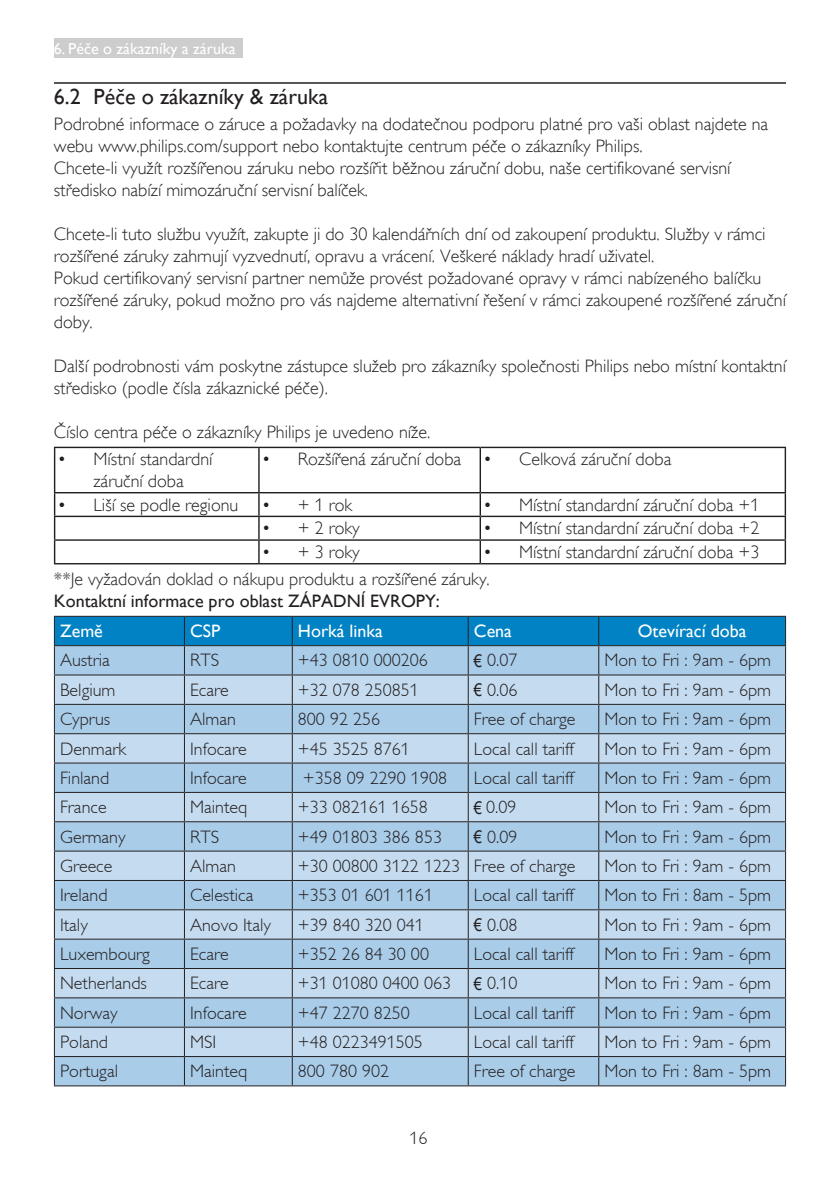
<style>
.page{position:relative;width:840px;height:1191px;background:#fff}
.page>*{position:absolute;margin:0;border:0;box-sizing:border-box;transform-origin:0 0}
.t1{font:22px "Gill Sans Alt One WGL";color:#231f20}
.t2{font:18px/22px "Gill Sans Alt One WGL Light";color:#231f20}
.t3{font:300 18px "Gill Alt One";color:#231f20}
.t4{font:18px "Gill Sans Alt One WGL";color:#231f20}
.t5{font:18px "Gill Sans Alt One WGL";color:#fff}
.t6{font:16px "Gill Sans Alt One WGL";color:#fff}
.s1{font-family:"Arial Narrow";font-weight:400}
</style>
<div class="page">
<div style="left:54px;top:38px;width:188px;height:20px;background:#cdcdcd"></div>
<hr style="left:54px;top:82px;width:731px;height:2px;background:#231f20">
<hr style="left:54px;top:447px;width:205px;height:1px;background:#231f20">
<hr style="left:54px;top:448px;width:1px;height:44px;background:#231f20">
<hr style="left:259px;top:447px;width:221px;height:1px;background:#231f20">
<hr style="left:258px;top:448px;width:1px;height:44px;background:#231f20">
<hr style="left:480px;top:447px;width:305px;height:1px;background:#231f20">
<hr style="left:479px;top:448px;width:1px;height:44px;background:#231f20">
<hr style="left:784px;top:448px;width:1px;height:44px;background:#231f20">
<hr style="left:54px;top:492px;width:205px;height:1px;background:#231f20">
<hr style="left:259px;top:492px;width:221px;height:1px;background:#231f20">
<hr style="left:480px;top:492px;width:305px;height:1px;background:#231f20">
<hr style="left:54px;top:515px;width:205px;height:2px;background:#231f20">
<hr style="left:259px;top:515px;width:221px;height:2px;background:#231f20">
<hr style="left:480px;top:515px;width:305px;height:2px;background:#231f20">
<hr style="left:54px;top:539px;width:205px;height:2px;background:#231f20">
<svg style="left:54px;top:493px;width:1px;height:70px"></svg>
<hr style="left:259px;top:539px;width:221px;height:2px;background:#231f20">
<svg style="left:258px;top:493px;width:1px;height:70px"></svg>
<hr style="left:480px;top:539px;width:305px;height:2px;background:#231f20">
<svg style="left:479px;top:493px;width:1px;height:70px"></svg>
<svg style="left:784px;top:493px;width:1px;height:70px"></svg>
<hr style="left:54px;top:563px;width:205px;height:1px;background:#231f20">
<hr style="left:259px;top:563px;width:221px;height:1px;background:#231f20">
<hr style="left:480px;top:563px;width:305px;height:1px;background:#231f20">
<svg style="left:54px;top:616px;width:731px;height:469px;background:#9fbfd8"></svg>
<hr style="left:468px;top:1056px;width:130px;height:1px;background:#231f20">
<hr style="left:598px;top:1056px;width:187px;height:1px;background:#231f20">
<hr style="left:54px;top:1085px;width:130px;height:1px;background:#231f20">
<hr style="left:184px;top:1085px;width:108px;height:1px;background:#231f20">
<hr style="left:292px;top:1085px;width:176px;height:1px;background:#231f20">
<hr style="left:468px;top:1085px;width:130px;height:1px;background:#231f20">
<hr style="left:598px;top:1085px;width:187px;height:1px;background:#231f20">
<hr style="left:54px;top:645px;width:130px;height:1px;background:#231f20">
<hr style="left:184px;top:645px;width:108px;height:1px;background:#231f20">
<hr style="left:292px;top:645px;width:176px;height:1px;background:#231f20">
<hr style="left:468px;top:645px;width:130px;height:1px;background:#231f20">
<hr style="left:598px;top:645px;width:187px;height:1px;background:#231f20">
<p class="t6" style="left:54px;top:38px;width:183px">6. Péče o zákazníky a záruka</p>
<p class="t1" style="left:54px;top:81px;width:275px">6.2 Péče o zákazníky &amp; záruka</p>
<p class="t2" style="left:54px;top:113px;width:715px">Podrobné informace o záruce a požadavky na dodatečnou podporu platné pro vaši oblast najdete na webu www.philips.com/support nebo kontaktujte centrum péče o zákazníky Philips.</p>
<p class="t2" style="left:54px;top:157px;width:678px">Chcete-li využít rozšířenou záruku nebo rozšířit běžnou záruční dobu, naše certifikované servisní středisko nabízí mimozáruční servisní balíček.</p>
<p class="t2" style="left:54px;top:223px;width:712px">Chcete-li tuto službu využít, zakupte ji do 30 kalendářních dní od zakoupení produktu. Služby v rámci rozšířené záruky zahrnují vyzvednutí, opravu a vrácení. Veškeré náklady hradí uživatel.</p>
<p class="t2" style="left:54px;top:267px;width:733px">Pokud certifikovaný servisní partner nemůže provést požadované opravy v rámci nabízeného balíčku rozšířené záruky, pokud možno pro vás najdeme alternativní řešení v rámci zakoupené rozšířené záruční doby.</p>
<p class="t2" style="left:54px;top:355px;width:733px">Další podrobnosti vám poskytne zástupce služeb pro zákazníky společnosti Philips nebo místní kontaktní středisko (podle čísla zákaznické péče).</p>
<p class="t2" style="left:54px;top:421px;width:377px">Číslo centra péče o zákazníky Philips je uvedeno níže.</p>
<p class="t2" style="left:57px;top:448px;width:157px;text-align:center">• Místní standardní záruční doba</p>
<p class="t2" style="left:261px;top:448px;width:201px">• Rozšířená záruční doba</p>
<p class="t2" style="left:483px;top:448px;width:190px">• Celková záruční doba</p>
<p class="t2" style="left:57px;top:494px;width:182px">• Liší se podle regionu</p>
<p class="t2" style="left:261px;top:494px;width:92px">• + 1 rok</p>
<p class="t2" style="left:483px;top:494px;width:278px">• Místní standardní záruční doba +1</p>
<p class="t2" style="left:261px;top:517px;width:99px">• + 2 roky</p>
<p class="t2" style="left:483px;top:517px;width:278px">• Místní standardní záruční doba +2</p>
<p class="t2" style="left:261px;top:541px;width:99px">• + 3 roky</p>
<p class="t2" style="left:483px;top:541px;width:278px">• Místní standardní záruční doba +3</p>
<p class="t2" style="left:54px;top:568px;width:437px">**Je vyžadován doklad o nákupu produktu a rozšířené záruky.</p>
<p class="t4" style="left:54px;top:589px;width:387px">Kontaktní informace pro oblast ZÁPADNÍ EVROPY:</p>
<p class="t5" style="left:60px;top:618px;width:44px">Země</p>
<p class="t5" style="left:190px;top:618px;width:32px">CSP</p>
<p class="t5" style="left:298px;top:618px;width:86px">Horká linka</p>
<p class="t5" style="left:473px;top:618px;width:40px">Cena</p>
<p class="t5" style="left:637px;top:618px;width:110px">Otevírací doba</p>
<p class="t3" style="left:60px;top:650px;width:51px">Austria</p>
<p class="t3" style="left:190px;top:650px;width:31px">RTS</p>
<p class="t3" style="left:298px;top:650px;width:131px">+43 0810 000206</p>
<p class="t3" style="left:473px;top:650px;width:45px"><span class="s1">€</span> 0.07</p>
<p class="t3" style="left:604px;top:650px;width:168px">Mon to Fri : 9am - 6pm</p>
<p class="t3" style="left:60px;top:679px;width:57px">Belgium</p>
<p class="t3" style="left:190px;top:679px;width:40px">Ecare</p>
<p class="t3" style="left:298px;top:679px;width:122px">+32 078 250851</p>
<p class="t3" style="left:473px;top:679px;width:45px"><span class="s1">€</span> 0.06</p>
<p class="t3" style="left:604px;top:679px;width:168px">Mon to Fri : 9am - 6pm</p>
<p class="t3" style="left:60px;top:709px;width:52px">Cyprus</p>
<p class="t3" style="left:190px;top:709px;width:47px">Alman</p>
<p class="t3" style="left:298px;top:709px;width:84px">800 92 256</p>
<p class="t3" style="left:473px;top:709px;width:103px">Free of charge</p>
<p class="t3" style="left:604px;top:709px;width:168px">Mon to Fri : 9am - 6pm</p>
<p class="t3" style="left:60px;top:738px;width:68px">Denmark</p>
<p class="t3" style="left:190px;top:738px;width:58px">Infocare</p>
<p class="t3" style="left:298px;top:738px;width:113px">+45 3525 8761</p>
<p class="t3" style="left:473px;top:738px;width:101px">Local call tariff</p>
<p class="t3" style="left:604px;top:738px;width:168px">Mon to Fri : 9am - 6pm</p>
<p class="t3" style="left:60px;top:767px;width:51px">Finland</p>
<p class="t3" style="left:190px;top:767px;width:58px">Infocare</p>
<p class="t3" style="left:303px;top:767px;width:145px">+358 09 2290 1908</p>
<p class="t3" style="left:473px;top:767px;width:101px">Local call tariff</p>
<p class="t3" style="left:604px;top:767px;width:168px">Mon to Fri : 9am - 6pm</p>
<p class="t3" style="left:60px;top:797px;width:48px">France</p>
<p class="t3" style="left:190px;top:797px;width:59px">Mainteq</p>
<p class="t3" style="left:298px;top:797px;width:131px">+33 082161 1658</p>
<p class="t3" style="left:473px;top:797px;width:44px"><span class="s1">€</span> 0.09</p>
<p class="t3" style="left:604px;top:797px;width:168px">Mon to Fri : 9am - 6pm</p>
<p class="t3" style="left:60px;top:826px;width:67px">Germany</p>
<p class="t3" style="left:190px;top:826px;width:31px">RTS</p>
<p class="t3" style="left:298px;top:826px;width:145px">+49 01803 386 853</p>
<p class="t3" style="left:473px;top:826px;width:45px"><span class="s1">€</span> 0.09</p>
<p class="t3" style="left:604px;top:826px;width:168px">Mon to Fri : 9am - 6pm</p>
<p class="t3" style="left:60px;top:855px;width:54px">Greece</p>
<p class="t3" style="left:190px;top:855px;width:47px">Alman</p>
<p class="t3" style="left:298px;top:855px;width:163px">+30 00800 3122 1223</p>
<p class="t3" style="left:473px;top:855px;width:103px">Free of charge</p>
<p class="t3" style="left:604px;top:855px;width:168px">Mon to Fri : 9am - 6pm</p>
<p class="t3" style="left:60px;top:885px;width:49px">Ireland</p>
<p class="t3" style="left:190px;top:885px;width:65px">Celestica</p>
<p class="t3" style="left:298px;top:885px;width:136px">+353 01 601 1161</p>
<p class="t3" style="left:473px;top:885px;width:101px">Local call tariff</p>
<p class="t3" style="left:604px;top:885px;width:168px">Mon to Fri : 8am - 5pm</p>
<p class="t3" style="left:60px;top:914px;width:29px">Italy</p>
<p class="t3" style="left:190px;top:914px;width:82px">Anovo Italy</p>
<p class="t3" style="left:298px;top:914px;width:127px">+39 840 320 041</p>
<p class="t3" style="left:473px;top:914px;width:45px"><span class="s1">€</span> 0.08</p>
<p class="t3" style="left:604px;top:914px;width:168px">Mon to Fri : 9am - 6pm</p>
<p class="t3" style="left:60px;top:943px;width:91px">Luxembourg</p>
<p class="t3" style="left:190px;top:943px;width:40px">Ecare</p>
<p class="t3" style="left:298px;top:943px;width:132px">+352 26 84 30 00</p>
<p class="t3" style="left:473px;top:943px;width:101px">Local call tariff</p>
<p class="t3" style="left:604px;top:943px;width:168px">Mon to Fri : 9am - 6pm</p>
<p class="t3" style="left:60px;top:973px;width:88px">Netherlands</p>
<p class="t3" style="left:190px;top:973px;width:40px">Ecare</p>
<p class="t3" style="left:298px;top:973px;width:154px">+31 01080 0400 063</p>
<p class="t3" style="left:473px;top:973px;width:45px"><span class="s1">€</span> 0.10</p>
<p class="t3" style="left:604px;top:973px;width:168px">Mon to Fri : 9am - 6pm</p>
<p class="t3" style="left:60px;top:1002px;width:59px">Norway</p>
<p class="t3" style="left:190px;top:1002px;width:58px">Infocare</p>
<p class="t3" style="left:298px;top:1002px;width:113px">+47 2270 8250</p>
<p class="t3" style="left:473px;top:1002px;width:101px">Local call tariff</p>
<p class="t3" style="left:604px;top:1002px;width:168px">Mon to Fri : 9am - 6pm</p>
<p class="t3" style="left:60px;top:1031px;width:50px">Poland</p>
<p class="t3" style="left:190px;top:1031px;width:28px">MSI</p>
<p class="t3" style="left:298px;top:1031px;width:126px">+48 0223491505</p>
<p class="t3" style="left:473px;top:1031px;width:101px">Local call tariff</p>
<p class="t3" style="left:604px;top:1031px;width:168px">Mon to Fri : 9am - 6pm</p>
<p class="t3" style="left:60px;top:1061px;width:59px">Portugal</p>
<p class="t3" style="left:190px;top:1061px;width:59px">Mainteq</p>
<p class="t3" style="left:298px;top:1061px;width:93px">800 780 902</p>
<p class="t3" style="left:473px;top:1061px;width:103px">Free of charge</p>
<p class="t3" style="left:604px;top:1061px;width:168px">Mon to Fri : 8am - 5pm</p>
<p class="t3" style="left:409px;top:1128px;width:19px">16</p>
</div>
